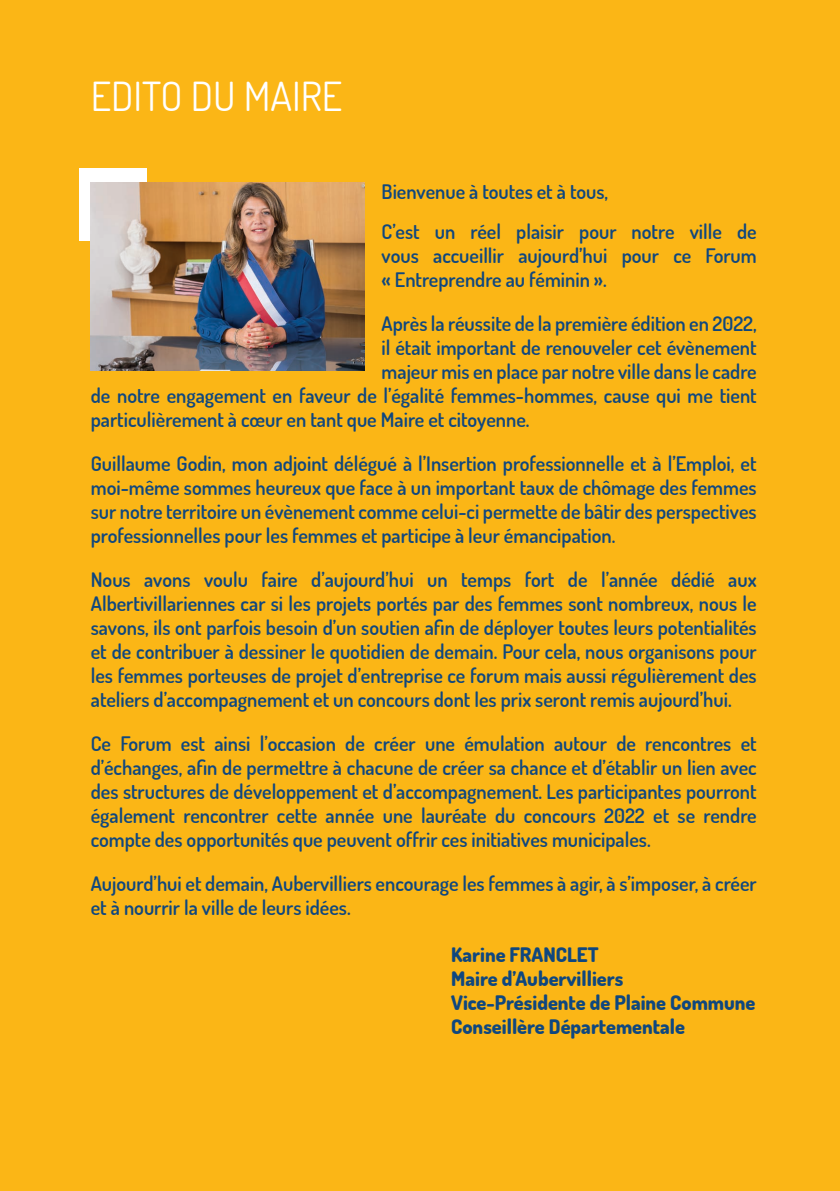
<style>
.page{position:relative;width:840px;height:1191px;background:#fff}
.page>*{position:absolute;margin:0;border:0;box-sizing:border-box;transform-origin:0 0}
.t1{font:40px "Dosis";color:#fff}
.t2{font:600 20px/24px "Dosis";color:#0f477f;text-align:justify}
.t3{font:800 20px "Dosis";color:#0f477f}
</style>
<div class="page">
<div style="left:0;top:0;width:839px;height:1191px;background:#fbb616"></div>
<div style="left:79px;top:169px;width:67px;height:72px;background:#fff"></div>
<img style="left:91px;top:183px;width:273px;height:187px">
<p class="t1" style="left:91px;top:69px;width:253px">EDITO DU MAIRE</p>
<p class="t2" style="left:381px;top:179px;width:228px">Bienvenue à toutes et à tous,</p>
<p class="t2" style="left:381px;top:219px;width:376px">C’est un réel plaisir pour notre ville de vous accueillir aujourd’hui pour ce Forum « Entreprendre au féminin ».</p>
<p class="t2" style="left:381px;top:311px;width:376px">Après la réussite de la première édition en 2022,</p>
<p class="t2" style="left:381px;top:335px;width:376px">il était important de renouveler cet évènement</p>
<p class="t2" style="left:381px;top:359px;width:376px">majeur mis en place par notre ville dans le cadre</p>
<p class="t2" style="left:91px;top:383px;width:667px">de notre engagement en faveur de l’égalité femmes-hommes, cause qui me tient</p>
<p class="t2" style="left:91px;top:407px;width:440px">particulièrement à cœur en tant que Maire et citoyenne.</p>
<p class="t2" style="left:91px;top:451px;width:667px">Guillaume Godin, mon adjoint délégué à l’Insertion professionnelle et à l’Emploi, et moi-même sommes heureux que face à un important taux de chômage des femmes sur notre territoire un évènement comme celui-ci permette de bâtir des perspectives professionnelles pour les femmes et participe à leur émancipation.</p>
<p class="t2" style="left:91px;top:567px;width:667px">Nous avons voulu faire d’aujourd’hui un temps fort de l’année dédié aux Albertivillariennes car si les projets portés par des femmes sont nombreux, nous le savons, ils ont parfois besoin d’un soutien afin de déployer toutes leurs potentialités et de contribuer à dessiner le quotidien de demain. Pour cela, nous organisons pour les femmes porteuses de projet d’entreprise ce forum mais aussi régulièrement des ateliers d’accompagnement et un concours dont les prix seront remis aujourd’hui.</p>
<p class="t2" style="left:91px;top:731px;width:667px">Ce Forum est ainsi l’occasion de créer une émulation autour de rencontres et d’échanges, afin de permettre à chacune de créer sa chance et d’établir un lien avec des structures de développement et d’accompagnement. Les participantes pourront également rencontrer cette année une lauréate du concours 2022 et se rendre compte des opportunités que peuvent offrir ces initiatives municipales.</p>
<p class="t2" style="left:91px;top:871px;width:667px">Aujourd’hui et demain, Aubervilliers encourage les femmes à agir, à s’imposer, à créer et à nourrir la ville de leurs idées.</p>
<p class="t3" style="left:451px;top:940px;width:149px">Karine FRANCLET</p>
<p class="t3" style="left:451px;top:964px;width:173px">Maire d’Aubervilliers</p>
<p class="t3" style="left:451px;top:988px;width:306px">Vice-Présidente de Plaine Commune</p>
<p class="t3" style="left:451px;top:1012px;width:235px">Conseillère Départementale</p>
</div>
